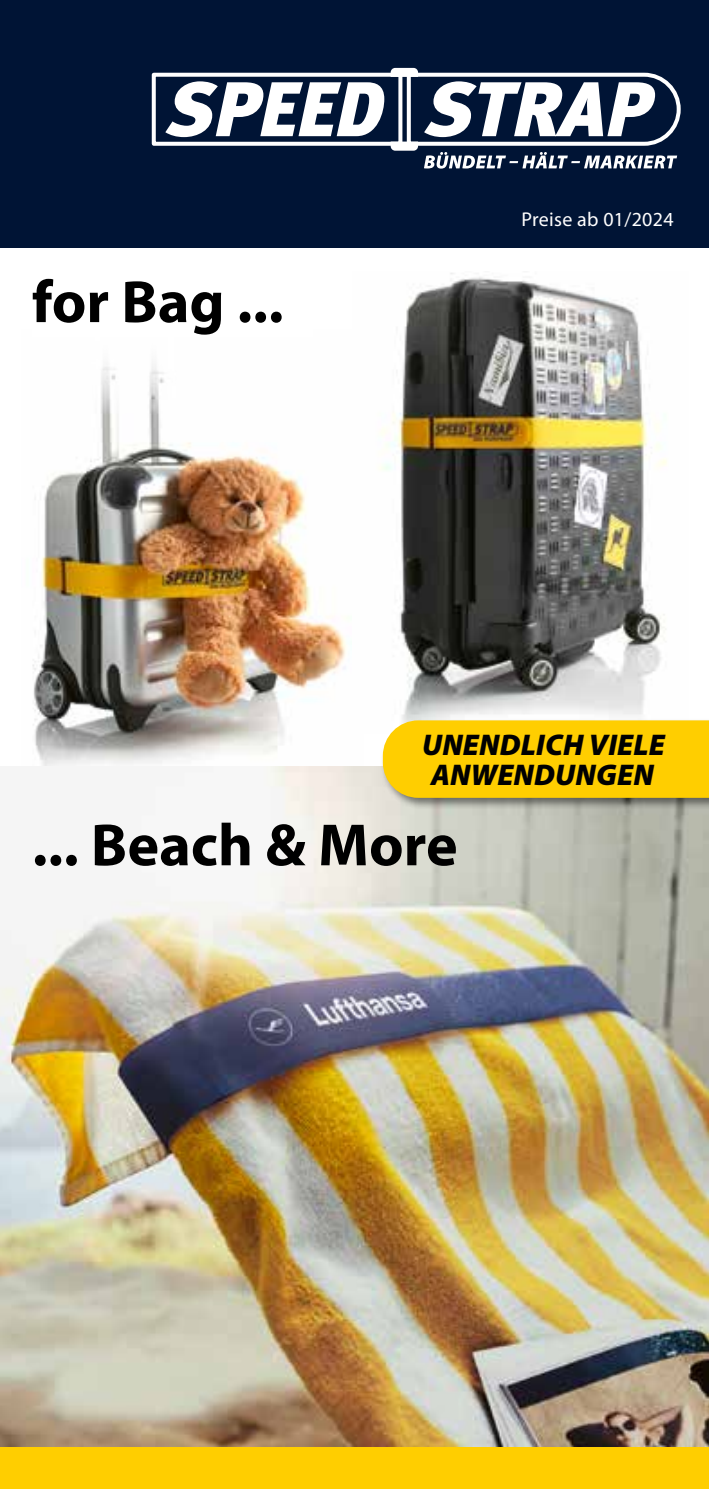
<style>
.page{position:relative;width:709px;height:1489px;background:#fff}
.page>*{position:absolute;margin:0;border:0;box-sizing:border-box;transform-origin:0 0}
.t1{font:700 60px "Myriad Pro";color:#000}
.t2{font:italic 900 30px/30px "Myriad Pro";letter-spacing:.005em;color:#000}
.t3{font:20px "Myriad Pro";letter-spacing:.015em;color:#fff}
</style>
<div class="page">
<div style="left:0;top:1240px;width:709px;height:248px;background:#ffce00"></div>
<div style="left:0;top:0;width:709px;height:248px;background:#001435"></div>
<div style="left:152px;top:73px;width:250px;height:73px;border:4px solid #fff"></div>
<svg style="left:165px;top:81px;width:219px;height:56px"></svg>
<svg style="left:390px;top:68px;width:291px;height:101px"></svg>
<img style="left:0;top:765px;width:709px;height:680px">
<img style="left:32px;top:415px;width:314px;height:350px">
<img style="left:380px;top:273px;width:287px;height:444px">
<div style="left:380px;top:717px;width:329px;height:93px;background:#000;opacity:.5"></div>
<div style="left:383px;top:720px;width:326px;height:77px;background:#ffce00"></div>
<h1 class="t1" style="left:32px;top:263px;width:253px">for Bag ...</h1>
<p class="t3" style="left:521px;top:206px;width:154px">Preise ab 01/2024</p>
<p class="t2" style="left:422px;top:729px;width:244px">UNENDLICH VIELE<br>ANWENDUNGEN</p>
<h1 class="t1" style="left:32px;top:805px;width:427px">... Beach &amp; More</h1>
</div>
